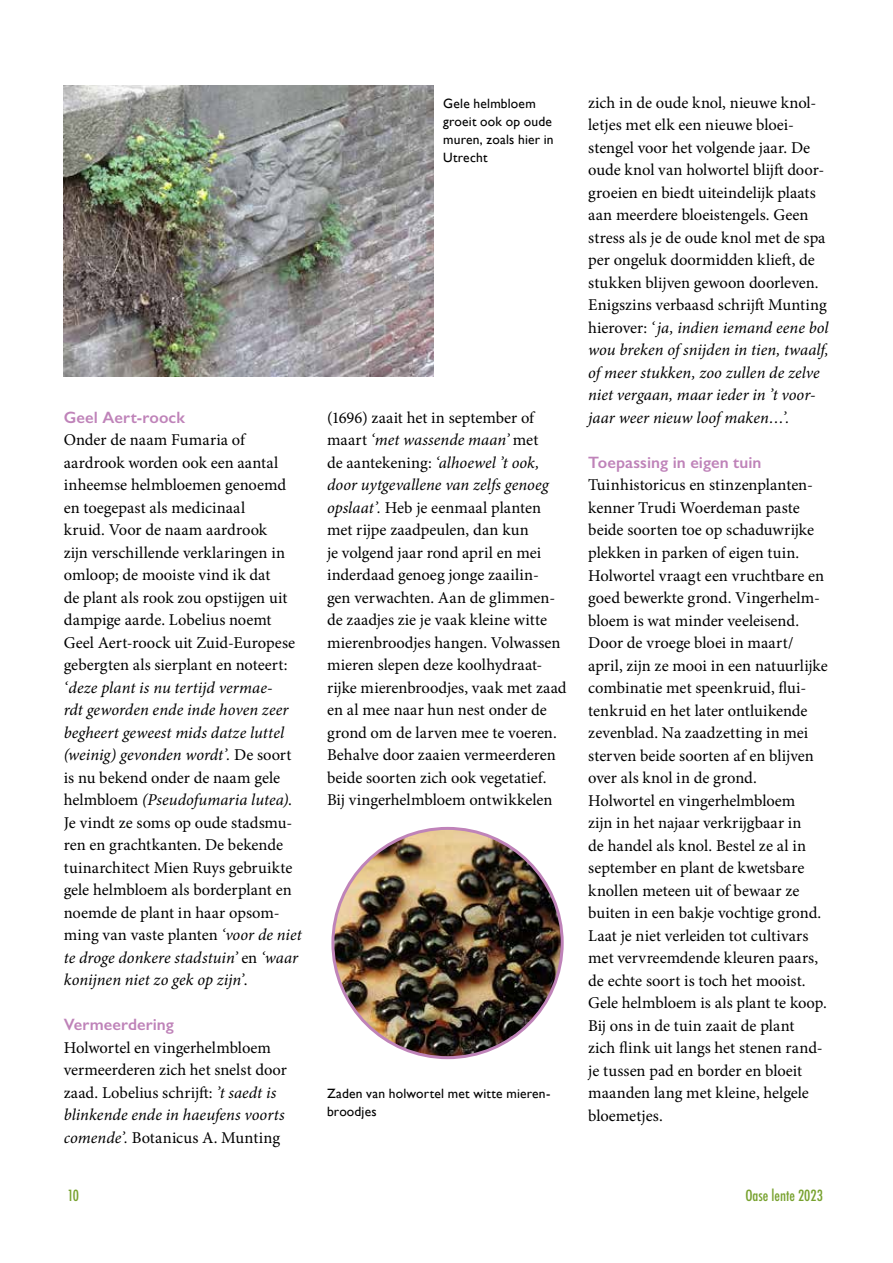
<style>
.page{position:relative;width:893px;height:1263px;background:#fff}
.page>*{position:absolute;margin:0;border:0;box-sizing:border-box;transform-origin:0 0}
.t1{font:16.5px/22.5px "Minion Pro";color:#000}
.t2{font:600 16.5px "Gill Sans";letter-spacing:.005em;color:#bf83b9}
.t3{font:500 condensed 15px "Futura";color:#78a22f}
.t4{font:13.5px/18px "Gill Sans";letter-spacing:.015em;color:#000}
.s1{font-style:italic}
</style>
<div class="page">
<img style="left:64px;top:85px;width:370px;height:292px">
<img style="left:333px;top:828px;width:229px;height:230px;border-radius:115px">
<p class="t2" style="left:64px;top:407px;width:123px">Geel Aert-roock</p>
<p class="t1" style="left:64px;top:429px;width:233px">Onder de naam Fumaria of aardrook worden ook een aantal inheemse helmbloemen genoemd en toegepast als medicinaal<br>kruid. Voor de naam aardrook zijn verschillende verklaringen in omloop; de mooiste vind ik dat<br>de plant als rook zou opstijgen uit dampige aarde. Lobelius noemt<br>Geel Aert-roock uit Zuid-Europese gebergten als sierplant en noteert:</p>
<p class="t1" style="left:64px;top:676px;width:240px"><span class="s1">‘deze plant is nu tertijd vermae-<br>rdt geworden ende inde hoven zeer begheert geweest mids datze luttel (weinig) gevonden wordt’.</span> De soort is nu bekend onder de naam gele helmbloem <span class="s1">(Pseudofumaria lutea)</span>.<br>Je vindt ze soms op oude stadsmu&shy;ren en grachtkanten. De bekende tuinarchitect Mien Ruys gebruikte gele helmbloem als borderplant en noemde de plant in haar opsom&shy;ming van vaste planten <span class="s1">‘voor de niet te droge donkere stadstuin’</span> en <span class="s1">‘waar konijnen niet zo gek op zijn’</span>.</p>
<p class="t2" style="left:64px;top:1015px;width:112px">Vermeerdering</p>
<p class="t1" style="left:64px;top:1036px;width:225px">Holwortel en vingerhelmbloem vermeerderen zich het snelst door zaad. Lobelius schrijft: <span class="s1">’t saedt is blinkende ende in haeufens voorts comende’.</span> Botanicus A. Munting</p>
<p class="t4" style="left:443px;top:94px;width:112px">Gele helmbloem groeit ook op oude muren, zoals hier in<br>Utrecht</p>
<p class="t1" style="left:327px;top:406px;width:241px">(1696) zaait het in september of maart <span class="s1">‘met wassende maan’</span> met<br>de aantekening: <span class="s1">‘alhoewel ’t ook, door uytgevallene van zelfs genoeg opslaat’.</span> Heb je eenmaal planten met rijpe zaadpeulen, dan kun<br>je volgend jaar rond april en mei inderdaad genoeg jonge zaailin-<br>gen verwachten. Aan de glimmen&shy;de zaadjes zie je vaak kleine witte mierenbroodjes hangen. Volwassen mieren slepen deze koolhydraat&shy;rijke mierenbroodjes, vaak met zaad en al mee naar hun nest onder de grond om de larven mee te voeren.<br>Behalve door zaaien vermeerderen beide soorten zich ook vegetatief.<br>Bij vingerhelmbloem ontwikkelen</p>
<p class="t4" style="left:327px;top:1084px;width:225px">Zaden van holwortel met witte mieren&shy;broodjes</p>
<p class="t1" style="left:588px;top:91px;width:242px">zich in de oude knol, nieuwe knol&shy;letjes met elk een nieuwe bloei&shy;stengel voor het volgende jaar. De oude knol van holwortel blijft door&shy;groeien en biedt uiteindelijk plaats aan meerdere bloeistengels. Geen stress als je de oude knol met de spa per ongeluk doormidden klieft, de stukken blijven gewoon doorleven.<br>Enigszins verbaasd schrijft Munting hierover: <span class="s1">‘ ja, indien iemand eene bol wou breken of snijden in tien, twaalf, of meer stukken, zoo zullen de zelve niet vergaan, maar ieder in ’t voor&shy;jaar weer nieuw loof maken…’.</span></p>
<p class="t2" style="left:588px;top:452px;width:175px">Toepassing in eigen tuin</p>
<p class="t1" style="left:588px;top:474px;width:241px">Tuinhistoricus en stinzenplanten&shy;kenner Trudi Woerdeman paste beide soorten toe op schaduwrijke plekken in parken of eigen tuin.<br>Holwortel vraagt een vruchtbare en goed bewerkte grond. Vingerhelm&shy;bloem is wat minder veeleisend.<br>Door de vroege bloei in maart/ april, zijn ze mooi in een natuurlijke combinatie met speenkruid, flui&shy;tenkruid en het later ontluikende zevenblad. Na zaadzetting in mei sterven beide soorten af en blijven over als knol in de grond.<br>Holwortel en vingerhelmbloem<br>zijn in het najaar verkrijgbaar in<br>de handel als knol. Bestel ze al in september en plant de kwetsbare knollen meteen uit of bewaar ze buiten in een bakje vochtige grond.<br>Laat je niet verleiden tot cultivars met vervreemdende kleuren paars, de echte soort is toch het mooist.<br>Gele helmbloem is als plant te koop.<br>Bij ons in de tuin zaait de plant<br>zich flink uit langs het stenen rand&shy;je tussen pad en border en bloeit maanden lang met kleine, helgele bloemetjes.</p>
<p class="t3" style="left:68px;top:1186px;width:13px">10</p>
<p class="t3" style="left:745px;top:1186px;width:79px">Oase lente 2023</p>
</div>
